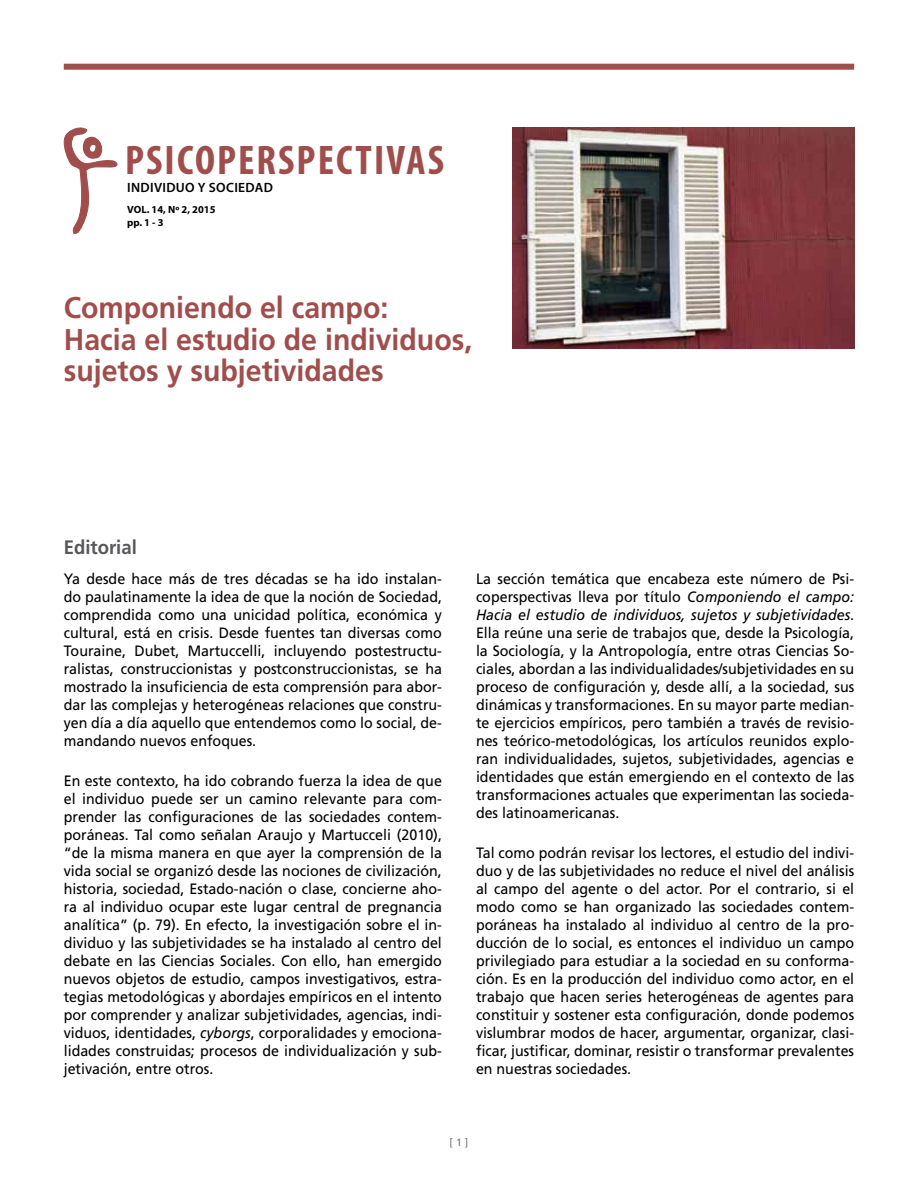
<style>
.page{position:relative;width:918px;height:1188px;background:#fff}
.page>*{position:absolute;margin:0;border:0;box-sizing:border-box;transform-origin:0 0}
.t1{font:700 condensed 41.55px "Myriad Pro";letter-spacing:.05em;color:#a04e4c}
.t2{font:700 30px/31.5px "Frutiger";color:#a04e4c;scale:.95 1}
.t3{font:700 19.5px "Frutiger";color:#58585a;scale:.95 1}
.t4{font:15px/18px "Frutiger";color:#000;text-align:justify;scale:.95 1}
.t5{font:600 13.5px "Myriad Pro";letter-spacing:.025em;color:#000}
.t6{font:700 10.5px/12.6px "Myriad Pro";color:#000}
.t7{font:10.5px "Frutiger";color:#707172}
.s1{font-style:italic}
</style>
<div class="page">
<svg style="left:63px;top:127px;width:55px;height:107px"></svg>
<div style="left:64px;top:64px;width:790px;height:6px;background:#a04e4c"></div>
<img style="left:513px;top:128px;width:341px;height:220px">
<h1 class="t1" style="left:125px;top:134px;width:320px">PSICOPERSPECTIVAS</h1>
<p class="t5" style="left:127px;top:179px;width:147px">INDIVIDUO Y SOCIEDAD</p>
<p class="t6" style="left:127px;top:203px;width:90px">VOL. 14, Nº 2, 2015 pp. 1 - 3</p>
<h2 class="t2" style="left:64px;top:292px;width:432px">Componiendo el campo:<br>Hacia el estudio de individuos, sujetos y subjetividades</h2>
<h3 class="t3" style="left:64px;top:535px;width:78px">Editorial</h3>
<p class="t4" style="left:64px;top:570px;width:400px">Ya desde hace más de tres décadas se ha ido instalan&shy;do paulatinamente la idea de que la noción de Sociedad, comprendida como una unicidad política, económica y cultural, está en crisis. Desde fuentes tan diversas como Touraine, Dubet, Martuccelli, incluyendo postestructu&shy;ralistas, construccionistas y postconstruccionistas, se ha mostrado la insuficiencia de esta comprensión para abor&shy;dar las complejas y heterogéneas relaciones que constru&shy;yen día a día aquello que entendemos como lo social, de&shy;mandando nuevos enfoques.</p>
<p class="t4" style="left:64px;top:771px;width:400px">En este contexto, ha ido cobrando fuerza la idea de que el individuo puede ser un camino relevante para com&shy;prender las configuraciones de las sociedades contem&shy;poráneas. Tal como señalan Araujo y Martucceli (2010), “de la misma manera en que ayer la comprensión de la vida social se organizó desde las nociones de civilización, historia, sociedad, Estado-nación o clase, concierne aho&shy;ra al individuo ocupar este lugar central de pregnancia analítica” (p. 79). En efecto, la investigación sobre el in&shy;dividuo y las subjetividades se ha instalado al centro del debate en las Ciencias Sociales. Con ello, han emergido nuevos objetos de estudio, campos investigativos, estra&shy;tegias metodológicas y abordajes empíricos en el intento por comprender y analizar subjetividades, agencias, indi&shy;viduos, identidades, <span class="s1">cyborgs</span>, corporalidades y emociona&shy;lidades construidas; procesos de individualización y sub&shy;jetivación, entre otros.</p>
<p class="t4" style="left:476px;top:570px;width:400px">La sección temática que encabeza este número de Psi&shy;coperspectivas lleva por título <span class="s1">Componiendo el campo:<br>Hacia el estudio de individuos, sujetos y subjetividades</span>.<br>Ella reúne una serie de trabajos que, desde la Psicología, la Sociología, y la Antropología, entre otras Ciencias So&shy;ciales, abordan a las individualidades/subjetividades en su proceso de configuración y, desde allí, a la sociedad, sus dinámicas y transformaciones. En su mayor parte median&shy;te ejercicios empíricos, pero también a través de revisio&shy;nes teórico-metodológicas, los artículos reunidos explo&shy;ran individualidades, sujetos, subjetividades, agencias e identidades que están emergiendo en el contexto de las transformaciones actuales que experimentan las socieda&shy;des latinoamericanas.</p>
<p class="t4" style="left:476px;top:843px;width:400px">Tal como podrán revisar los lectores, el estudio del indivi&shy;duo y de las subjetividades no reduce el nivel del análisis al campo del agente o del actor. Por el contrario, si el modo como se han organizado las sociedades contem&shy;poráneas ha instalado al individuo al centro de la pro&shy;ducción de lo social, es entonces el individuo un campo privilegiado para estudiar a la sociedad en su conforma&shy;ción. Es en la producción del individuo como actor, en el trabajo que hacen series heterogéneas de agentes para constituir y sostener esta configuración, donde podemos vislumbrar modos de hacer, argumentar, organizar, clasi&shy;ficar, justificar, dominar, resistir o transformar prevalentes en nuestras sociedades.</p>
<p class="t7" style="left:450px;top:1136px;width:20px">[ 1 ]</p>
</div>
